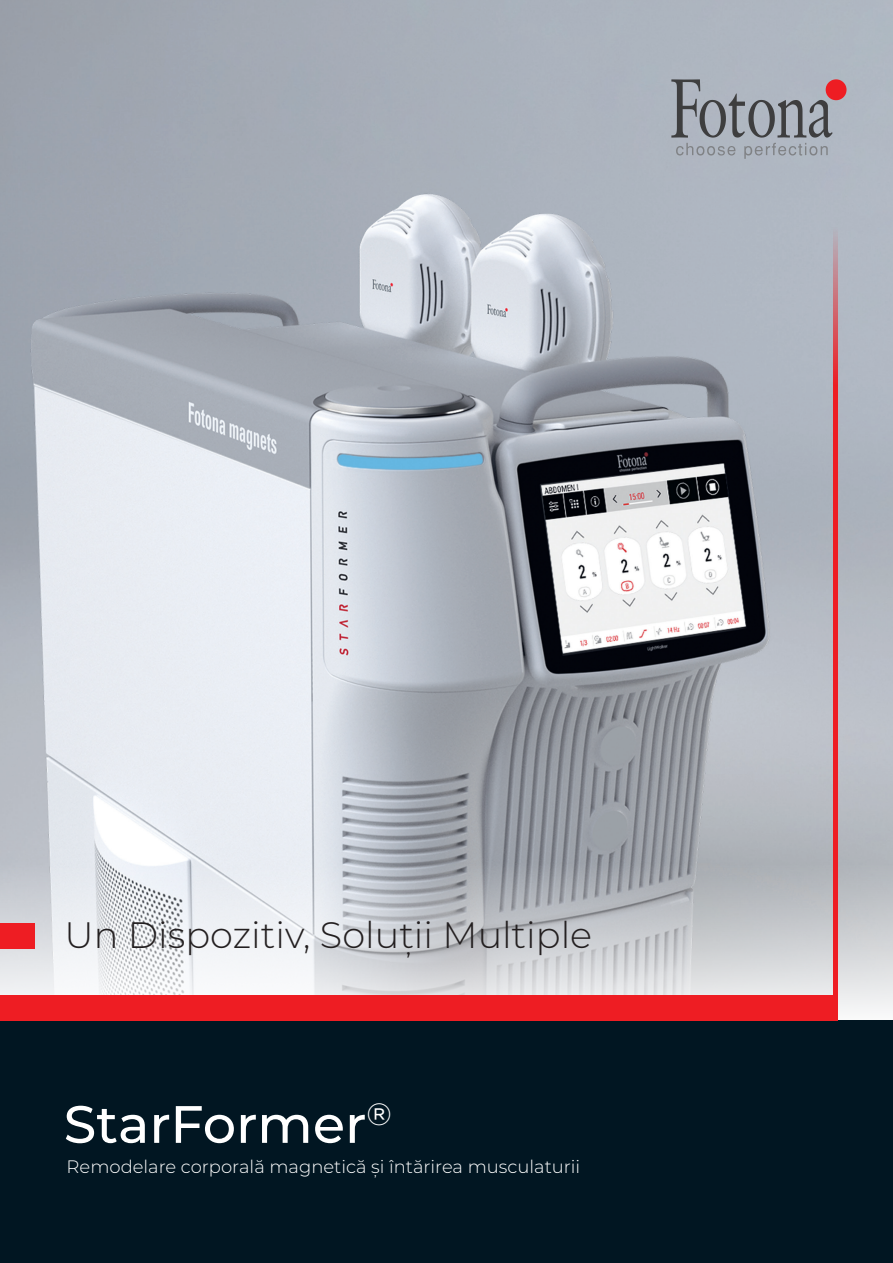
<style>
.page{position:relative;width:893px;height:1263px;background:#fff}
.page>*{position:absolute;margin:0;border:0;box-sizing:border-box;transform-origin:0 0}
.t1{font:500 52.5px "Montserrat";color:#fff}
.t2{font:300 36.75px "Montserrat";color:#231f20}
.t3{font:300 18px "Montserrat";color:#fff}
</style>
<div class="page">
<img style="left:0;top:0;width:893px;height:1021px">
<div style="left:0;top:1021px;width:893px;height:242px;background:#011622"></div>
<div style="left:0;top:995px;width:838px;height:26px;background:#ee1d23"></div>
<svg style="left:833px;top:227px;width:5px;height:768px;background:#e72c33"></svg>
<svg style="left:671px;top:79px;width:175px;height:80px;background:#9c9da6"></svg>
<div style="left:0;top:923px;width:34px;height:25px;background:#ee1d23"></div>
<p class="t2" style="left:65px;top:910px;width:529px">Un Dispozitiv, Soluții Multiple</p>
<p class="t1" style="left:64px;top:1087px;width:330px">StarFormer<sup>®</sup></p>
<p class="t3" style="left:67px;top:1154px;width:515px">Remodelare corporală magnetică și întărirea musculaturii</p>
</div>
